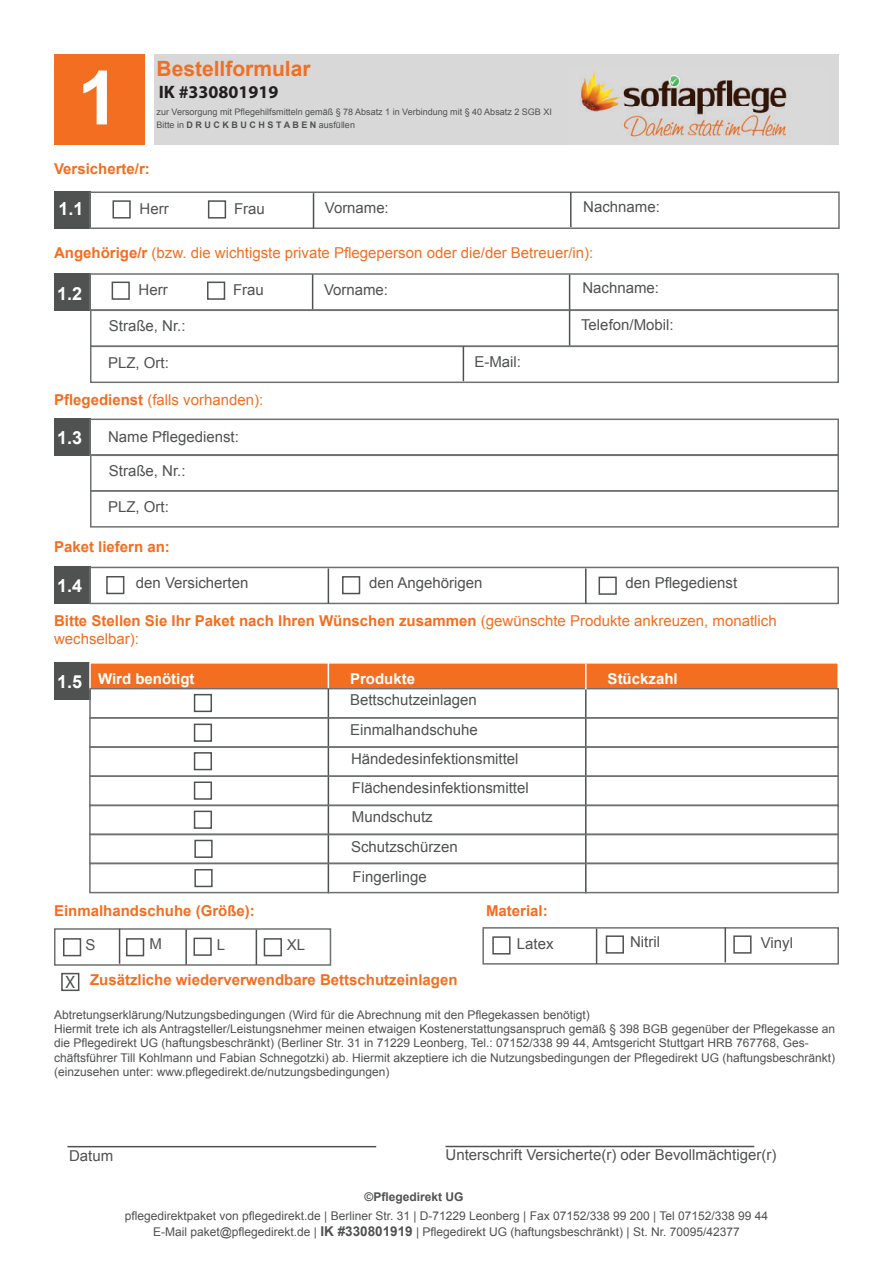
<style>
.page{position:relative;width:893px;height:1263px;background:#fff}
.page>*{position:absolute;margin:0;border:0;box-sizing:border-box;transform-origin:0 0}
.t1{font:700 75px "Arial";color:#fff}
.t2{font:700 21px "Arial";color:#f36e21}
.t3{font:700 18px "Arial";color:#fff}
.t4{font:700 18px "Myriad Pro";color:#231f20}
.t5{font:18px "Myriad Pro";color:#4f5250}
.t6{font:15px/29.4px "Arial";color:#4f5250}
.t7{font:15px/18px "Arial";color:#f36e21}
.t8{font:700 15px "Arial";color:#f36e21}
.t9{font:700 15px "Arial";color:#fff}
.t10{font:12px/14.4px "Arial";color:#4f5250;text-align:center}
.t11{font:700 12px "Arial";color:#4f5250}
.t12{font:9px "Arial";color:#4f5250}
.s1{font-weight:700}
.s2{font-weight:700;font-size:13.5px}
</style>
<div class="page">
<div style="left:54px;top:54px;width:90px;height:90px;background:#f36e21"></div>
<div style="left:155px;top:54px;width:684px;height:90px;background:#d8d8d8"></div>
<img style="left:568px;top:71px;width:258px;height:74px">
<div style="left:54px;top:191px;width:36px;height:38px;background:#4f5250"></div>
<div style="left:89px;top:191px;width:751px;height:38px;border:2px solid #6e7172"></div>
<hr style="left:313px;top:193px;width:1px;height:35px;background:#4f5250">
<hr style="left:570px;top:192px;width:2px;height:35px;background:#4f5250">
<div style="left:112px;top:200px;width:19px;height:19px;border:2px solid #4f5250"></div>
<div style="left:208px;top:200px;width:18px;height:19px;border:2px solid #4f5250"></div>
<div style="left:54px;top:273px;width:36px;height:38px;background:#4f5250"></div>
<div style="left:89px;top:273px;width:750px;height:38px;border:2px solid #6e7172"></div>
<hr style="left:312px;top:274px;width:1px;height:35px;background:#4f5250">
<hr style="left:569px;top:274px;width:1px;height:36px;background:#4f5250">
<div style="left:112px;top:282px;width:18px;height:18px;border:2px solid #4f5250"></div>
<div style="left:207px;top:282px;width:18px;height:18px;border:2px solid #4f5250"></div>
<div style="left:90px;top:310px;width:749px;height:37px;border:2px solid #6e7172"></div>
<hr style="left:569px;top:310px;width:1px;height:36px;background:#4f5250">
<div style="left:90px;top:346px;width:749px;height:37px;border:2px solid #6e7172"></div>
<hr style="left:463px;top:346px;width:1px;height:35px;background:#4f5250">
<div style="left:90px;top:490px;width:749px;height:38px;border:2px solid #6e7172"></div>
<div style="left:54px;top:419px;width:36px;height:37px;background:#4f5250"></div>
<div style="left:89px;top:418px;width:750px;height:38px;border:2px solid #6e7172"></div>
<div style="left:54px;top:567px;width:36px;height:37px;background:#4f5250"></div>
<div style="left:89px;top:567px;width:750px;height:37px;border:2px solid #6e7172"></div>
<hr style="left:328px;top:568px;width:1px;height:36px;background:#4f5250">
<hr style="left:585px;top:568px;width:1px;height:36px;background:#4f5250">
<div style="left:106px;top:576px;width:18px;height:18px;border:2px solid #4f5250"></div>
<div style="left:342px;top:576px;width:18px;height:18px;border:2px solid #4f5250"></div>
<div style="left:598px;top:577px;width:19px;height:18px;border:2px solid #4f5250"></div>
<div style="left:54px;top:662px;width:36px;height:37px;background:#4f5250"></div>
<div style="left:89px;top:662px;width:750px;height:27px;background:#f36e21;border:2px solid #fff"></div>
<div style="left:89px;top:688px;width:750px;height:30px;border:2px solid #6e7172"></div>
<hr style="left:328px;top:689px;width:1px;height:204px;background:#4f5250">
<hr style="left:585px;top:689px;width:1px;height:204px;background:#4f5250">
<div style="left:194px;top:694px;width:18px;height:18px;border:2px solid #4f5250"></div>
<div style="left:194px;top:724px;width:18px;height:18px;border:2px solid #4f5250"></div>
<div style="left:194px;top:752px;width:18px;height:18px;border:2px solid #4f5250"></div>
<div style="left:194px;top:781px;width:18px;height:19px;border:2px solid #4f5250"></div>
<div style="left:194px;top:811px;width:18px;height:18px;border:2px solid #4f5250"></div>
<div style="left:194px;top:840px;width:19px;height:18px;border:2px solid #4f5250"></div>
<div style="left:54px;top:928px;width:277px;height:38px;border:2px solid #6e7172"></div>
<div style="left:482px;top:927px;width:357px;height:38px;border:2px solid #6e7172"></div>
<hr style="left:119px;top:929px;width:1px;height:35px;background:#4f5250">
<hr style="left:185px;top:929px;width:2px;height:36px;background:#4f5250">
<hr style="left:256px;top:930px;width:1px;height:35px;background:#4f5250">
<div style="left:63px;top:938px;width:18px;height:18px;border:2px solid #4f5250"></div>
<div style="left:126px;top:938px;width:18px;height:18px;border:2px solid #4f5250"></div>
<div style="left:194px;top:938px;width:18px;height:18px;border:2px solid #4f5250"></div>
<div style="left:264px;top:938px;width:18px;height:18px;border:2px solid #4f5250"></div>
<div style="left:492px;top:936px;width:19px;height:18px;border:2px solid #4f5250"></div>
<hr style="left:596px;top:929px;width:1px;height:35px;background:#4f5250">
<hr style="left:724px;top:927px;width:2px;height:35px;background:#4f5250">
<div style="left:606px;top:935px;width:18px;height:19px;border:2px solid #4f5250"></div>
<div style="left:733px;top:935px;width:19px;height:19px;border:2px solid #4f5250"></div>
<div style="left:61px;top:973px;width:18px;height:18px;border:2px solid #4f5250"></div>
<hr style="left:68px;top:1146px;width:308px;height:1px;background:#4f5250">
<hr style="left:446px;top:1146px;width:308px;height:1px;background:#4f5250">
<svg style="left:328px;top:663px;width:1px;height:25px"></svg>
<svg style="left:585px;top:664px;width:1px;height:25px"></svg>
<div style="left:89px;top:717px;width:750px;height:31px;border:2px solid #6e7172"></div>
<div style="left:89px;top:746px;width:750px;height:31px;border:2px solid #6e7172"></div>
<div style="left:89px;top:775px;width:750px;height:31px;border:2px solid #6e7172"></div>
<div style="left:89px;top:805px;width:750px;height:30px;border:2px solid #6e7172"></div>
<div style="left:89px;top:833px;width:750px;height:31px;border:2px solid #6e7172"></div>
<div style="left:89px;top:863px;width:750px;height:30px;border:2px solid #6e7172"></div>
<div style="left:194px;top:869px;width:19px;height:18px;border:2px solid #4f5250"></div>
<h1 class="t1" style="left:77px;top:49px;width:43px">1</h1>
<h2 class="t2" style="left:157px;top:55px;width:156px">Bestellformular</h2>
<p class="t12" style="left:157px;top:106px;width:397px">zur Versorgung mit Pflegehilfsmitteln gemäß § 78 Absatz 1 in Verbindung mit § 40 Absatz 2 SGB XI</p>
<h3 class="t4" style="left:159px;top:80px;width:121px">IK #330801919</h3>
<p class="t12" style="left:157px;top:119px;width:200px">Bitte in <span class="s1">D R U C K B U C H S T A B E N</span> ausfüllen</p>
<p class="t8" style="left:54px;top:159px;width:97px">Versicherte/r:</p>
<h3 class="t3" style="left:58px;top:197px;width:27px">1.1</h3>
<p class="t6" style="left:140px;top:194px;width:31px">Herr</p>
<p class="t6" style="left:234px;top:194px;width:32px">Frau</p>
<p class="t6" style="left:325px;top:194px;width:65px">Vorname:</p>
<p class="t6" style="left:583px;top:192px;width:78px">Nachname:</p>
<p class="t7" style="left:54px;top:244px;width:541px"><span class="s1">Angehörige/r</span> (bzw. die wichtigste private Pflegeperson oder die/der Betreuer/in):</p>
<h3 class="t3" style="left:57px;top:281px;width:27px">1.2</h3>
<p class="t6" style="left:139px;top:275px;width:31px">Herr</p>
<p class="t6" style="left:233px;top:275px;width:32px">Frau</p>
<p class="t6" style="left:324px;top:275px;width:65px">Vorname:</p>
<p class="t6" style="left:582px;top:274px;width:78px">Nachname:</p>
<p class="t6" style="left:109px;top:311px;width:78px">Straße, Nr.:</p>
<p class="t6" style="left:581px;top:310px;width:94px">Telefon/Mobil:</p>
<p class="t6" style="left:108px;top:348px;width:62px">PLZ, Ort:</p>
<p class="t6" style="left:474px;top:347px;width:48px">E-Mail:</p>
<p class="t7" style="left:54px;top:391px;width:211px"><span class="s1">Pflegedienst</span> (falls vorhanden):</p>
<h3 class="t3" style="left:57px;top:426px;width:27px">1.3</h3>
<p class="t6" style="left:108px;top:422px;width:132px">Name Pflegedienst:</p>
<p class="t6" style="left:109px;top:456px;width:78px">Straße, Nr.:</p>
<p class="t6" style="left:108px;top:492px;width:62px">PLZ, Ort:</p>
<p class="t8" style="left:54px;top:537px;width:117px">Paket liefern an:</p>
<h3 class="t3" style="left:57px;top:574px;width:27px">1.4</h3>
<p class="t6" style="left:136px;top:568px;width:114px">den Versicherten</p>
<p class="t6" style="left:369px;top:568px;width:115px">den Angehörigen</p>
<p class="t6" style="left:626px;top:568px;width:113px">den Pflegedienst</p>
<p class="t7" style="left:54px;top:612px;width:724px"><span class="s1">Bitte Stellen Sie Ihr Paket nach Ihren Wünschen zusammen</span> (gewünschte Produkte ankreuzen, monatlich wechselbar):</p>
<h3 class="t3" style="left:57px;top:669px;width:27px">1.5</h3>
<p class="t9" style="left:350px;top:668px;width:67px">Produkte</p>
<p class="t9" style="left:608px;top:668px;width:72px">Stückzahl</p>
<p class="t6" style="left:350px;top:684px;width:129px;line-height:30.6px">Bettschutzeinlagen<br>Einmalhandschuhe</p>
<p class="t6" style="left:351px;top:744px;width:179px">Händedesinfektionsmittel<br>Flächendesinfektionsmittel<br>Mundschutz<br>Schutzschürzen</p>
<p class="t9" style="left:98px;top:668px;width:98px">Wird benötigt</p>
<p class="t6" style="left:352px;top:862px;width:76px">Fingerlinge</p>
<p class="t8" style="left:54px;top:900px;width:202px">Einmalhandschuhe (Größe):</p>
<p class="t8" style="left:486px;top:900px;width:63px">Material:</p>
<p class="t6" style="left:86px;top:930px;width:12px">S</p>
<p class="t6" style="left:149px;top:929px;width:14px">M</p>
<p class="t6" style="left:217px;top:930px;width:10px">L</p>
<p class="t6" style="left:287px;top:930px;width:20px">XL</p>
<p class="t6" style="left:517px;top:929px;width:38px">Latex</p>
<p class="t6" style="left:630px;top:927px;width:31px">Nitril</p>
<p class="t6" style="left:761px;top:928px;width:34px">Vinyl</p>
<p class="t8" style="left:90px;top:969px;width:369px">Zusätzliche wiederverwendbare Bettschutzeinlagen</p>
<p class="t10" style="left:54px;top:1007px;width:783px;text-align:left">Abtretungserklärung/Nutzungsbedingungen (Wird für die Abrechnung mit den Pflegekassen benötigt)<br>Hiermit trete ich als Antragsteller/Leistungsnehmer meinen etwaigen Kostenerstattungsanspruch gemäß § 398 BGB gegenüber der Pflegekasse an die Pflegedirekt UG (haftungsbeschränkt) (Berliner Str. 31 in 71229 Leonberg, Tel.: 07152/338 99 44, Amtsgericht Stuttgart HRB 767768, Ges&shy;chäftsführer Till Kohlmann und Fabian Schnegotzki) ab. Hiermit akzeptiere ich die Nutzungsbedingungen der Pflegedirekt UG (haftungsbeschränkt) (einzusehen unter: www.pflegedirekt.de/nutzungsbedingungen)</p>
<h3 class="t5" style="left:65px;top:971px;width:12px">X</h3>
<p class="t6" style="left:69px;top:1141px;width:46px">Datum</p>
<p class="t6" style="left:446px;top:1140px;width:332px">Unterschrift Versicherte(r) oder Bevollmächtiger(r)</p>
<p class="t11" style="left:365px;top:1188px;width:100px">©Pflegedirekt UG</p>
<p class="t10" style="left:125px;top:1208px;width:645px;line-height:16.2px">pflegedirektpaket von pflegedirekt.de | Berliner Str. 31 | D-71229 Leonberg | Fax 07152/338 99 200 | Tel 07152/338 99 44<br>E-Mail paket@pflegedirekt.de | <span class="s2">IK #330801919</span> | Pflegedirekt UG (haftungsbeschränkt) | St. Nr. 70095/42377</p>
</div>
